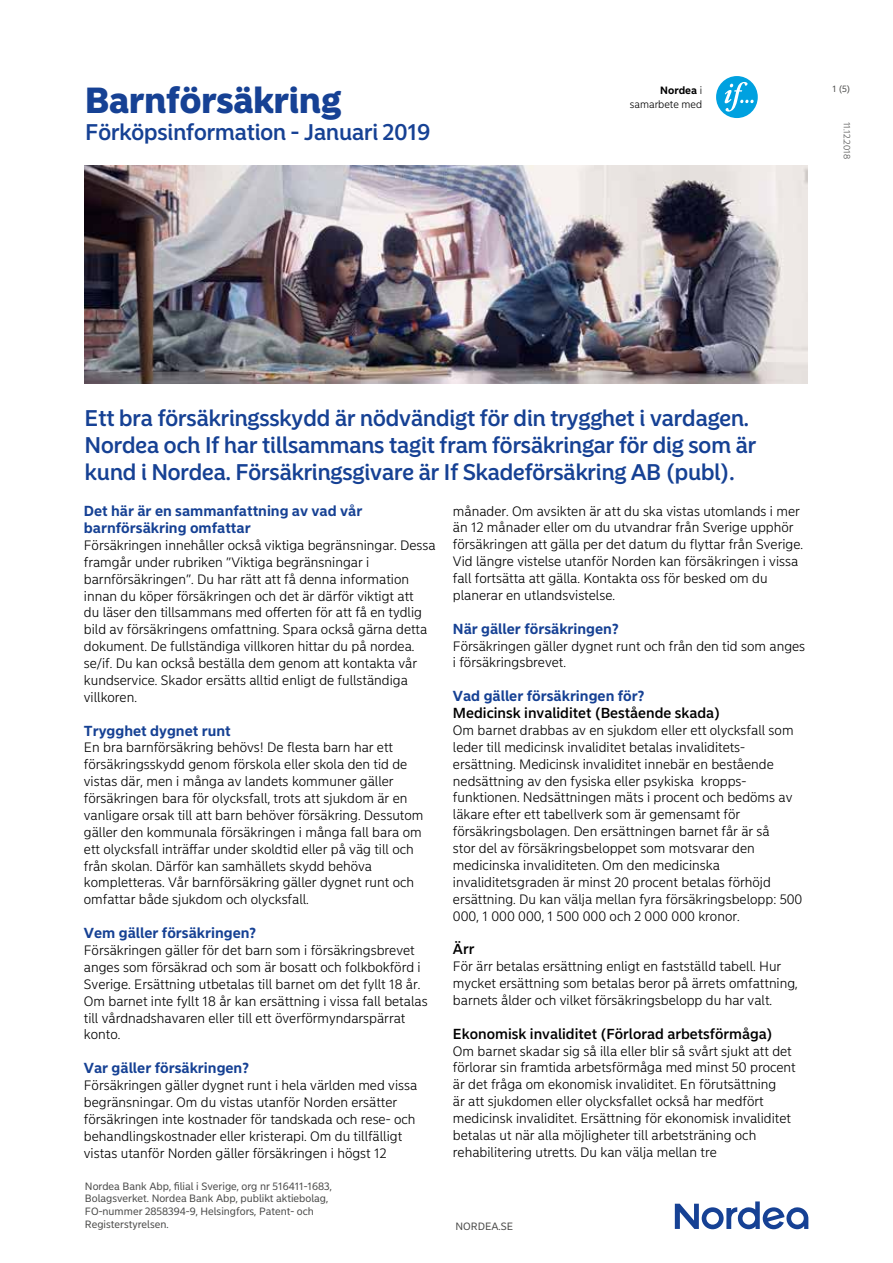
<style>
.page{position:relative;width:893px;height:1263px;background:#fff}
.page>*{position:absolute;margin:0;border:0;box-sizing:border-box;transform-origin:0 0}
.t1{font:900 36px "Nordea Sans Large";color:#164194}
.t2{font:500 22.5px/27px "Nordea Sans Large";color:#164194}
.t3{font:700 14.4px/17px "Nordea Sans Small";color:#164194}
.t4{font:500 14.4px "Nordea Sans Small";color:#000}
.t5{font:300 13.5px/16.8px "Nordea Sans Small";color:#000}
.t6{font:10.5px/12.6px "Nordea Sans Small";color:#4a4a49}
.t7{font:300 10.5px "Nordea Sans Small";color:#000}
.t8{font:700 10.5px "Nordea Sans Small";color:#000}
.t9{font:300 9px "Nordea Sans Small";color:#4a4a49}
.t10{font:9px "Nordea Sans Small";color:#4a4a49}
.s1{font-weight:300}
</style>
<div class="page">
<img style="left:85px;top:165px;width:723px;height:218px">
<div style="left:716px;top:76px;width:42px;height:42px;background:#00a1e0;border-radius:50%"></div>
<svg style="left:725px;top:82px;width:29px;height:30px"></svg>
<svg style="left:675px;top:1201px;width:133px;height:28px"></svg>
<h1 class="t1" style="left:86px;top:78px;width:257px">Barnförsäkring</h1>
<h2 class="t2" style="left:86px;top:118px;width:346px">Förköpsinformation - Januari 2019</h2>
<p class="t8" style="left:660px;top:84px;width:43px">Nordea <span class="s1">i</span></p>
<p class="t10" style="left:833px;top:83px;width:19px">1 (5)</p>
<p class="t7" style="left:630px;top:98px;width:74px">samarbete med</p>
<p class="t9" style="left:852px;top:122px;width:39px;rotate:90deg">11.12.2018</p>
<h2 class="t2" style="left:85px;top:405px;width:673px">Ett bra försäkringsskydd är nödvändigt för din trygghet i vardagen.<br>Nordea och If har tillsammans tagit fram försäkringar för dig som är kund i Nordea. Försäkringsgivare är If Skadeförsäkring AB (publ).</h2>
<p class="t3" style="left:84px;top:503px;width:280px">Det här är en sammanfattning av vad vår barnförsäkring omfattar</p>
<p class="t5" style="left:84px;top:537px;width:353px">Försäkringen innehåller också viktiga begränsningar. Dessa framgår under rubriken ”Viktiga begränsningar i barnförsäkringen”. Du har rätt att få denna information innan du köper försäkringen och det är därför viktigt att<br>du läser den tillsammans med offerten för att få en tydlig bild av försäkringens omfattning. Spara också gärna detta dokument. De fullständiga villkoren hittar du på nordea. se/if. Du kan också beställa dem genom att kontakta vår kundservice. Skador ersätts alltid enligt de fullständiga villkoren.</p>
<p class="t3" style="left:84px;top:722px;width:148px">Trygghet dygnet runt</p>
<p class="t5" style="left:84px;top:739px;width:341px">En bra barnförsäkring behövs! De flesta barn har ett försäkringsskydd genom förskola eller skola den tid de vistas där, men i många av landets kommuner gäller försäkringen bara för olycksfall, trots att sjukdom är en vanligare orsak till att barn behöver försäkring. Dessutom gäller den kommunala försäkringen i många fall bara om ett olycksfall inträffar under skoldtid eller på väg till och från skolan. Därför kan samhällets skydd behöva kompletteras. Vår barnförsäkring gäller dygnet runt och omfattar både sjukdom och olycksfall.</p>
<p class="t3" style="left:84px;top:925px;width:174px">Vem gäller försäkringen?</p>
<p class="t5" style="left:84px;top:942px;width:345px">Försäkringen gäller för det barn som i försäkringsbrevet anges som försäkrad och som är bosatt och folkbokförd i Sverige. Ersättning utbetalas till barnet om det fyllt 18 år.<br>Om barnet inte fyllt 18 år kan ersättning i vissa fall betalas till vårdnadshavaren eller till ett överförmyndarspärrat konto.</p>
<p class="t3" style="left:84px;top:1060px;width:166px">Var gäller försäkringen?</p>
<p class="t5" style="left:84px;top:1077px;width:335px">Försäkringen gäller dygnet runt i hela världen med vissa begränsningar. Om du vistas utanför Norden ersätter försäkringen inte kostnader för tandskada och rese- och behandlingskostnader eller kristerapi. Om du tillfälligt vistas utanför Norden gäller försäkringen i högst 12</p>
<p class="t5" style="left:453px;top:502px;width:352px">månader. Om avsikten är att du ska vistas utomlands i mer än 12 månader eller om du utvandrar från Sverige upphör försäkringen att gälla per det datum du flyttar från Sverige.<br>Vid längre vistelse utanför Norden kan försäkringen i vissa fall fortsätta att gälla. Kontakta oss för besked om du planerar en utlandsvistelse.</p>
<p class="t3" style="left:453px;top:620px;width:167px">När gäller försäkringen?</p>
<p class="t5" style="left:453px;top:637px;width:354px">Försäkringen gäller dygnet runt och från den tid som anges i försäkringsbrevet.</p>
<p class="t3" style="left:453px;top:688px;width:193px">Vad gäller försäkringen för?</p>
<p class="t4" style="left:453px;top:704px;width:269px">Medicinsk invaliditet (Bestående skada)</p>
<p class="t5" style="left:453px;top:722px;width:351px">Om barnet drabbas av en sjukdom eller ett olycksfall som leder till medicinsk invaliditet betalas invaliditets&shy;ersättning. Medicinsk invaliditet innebär en bestående nedsättning av den fysiska eller psykiska kropps&shy;funktionen. Nedsättningen mäts i procent och bedöms av läkare efter ett tabellverk som är gemensamt för försäkringsbolagen. Den ersättningen barnet får är så<br>stor del av försäkringsbeloppet som motsvarar den medicinska invaliditeten. Om den medicinska invaliditetsgraden är minst 20 procent betalas förhöjd ersättning. Du kan välja mellan fyra försäkringsbelopp: 500<br>000, 1 000 000, 1 500 000 och 2 000 000 kronor.</p>
<p class="t4" style="left:453px;top:940px;width:23px">Ärr</p>
<p class="t5" style="left:453px;top:958px;width:346px">För ärr betalas ersättning enligt en fastställd tabell. Hur mycket ersättning som betalas beror på ärrets omfattning, barnets ålder och vilket försäkringsbelopp du har valt.</p>
<p class="t4" style="left:453px;top:1025px;width:321px">Ekonomisk invaliditet (Förlorad arbetsförmåga)</p>
<p class="t5" style="left:453px;top:1042px;width:344px">Om barnet skadar sig så illa eller blir så svårt sjukt att det förlorar sin framtida arbetsförmåga med minst 50 procent är det fråga om ekonomisk invaliditet. En förutsättning<br>är att sjukdomen eller olycksfallet också har medfört medicinsk invaliditet. Ersättning för ekonomisk invaliditet betalas ut när alla möjligheter till arbetsträning och rehabilitering utretts. Du kan välja mellan tre</p>
<p class="t6" style="left:85px;top:1180px;width:249px">Nordea Bank Abp, filial i Sverige, org nr 516411-1683, Bolagsverket. Nordea Bank Abp, publikt aktiebolag, FO-nummer 2858394-9, Helsingfors, Patent- och Registerstyrelsen.</p>
<p class="t6" style="left:455px;top:1220px;width:59px">NORDEA.SE</p>
</div>
